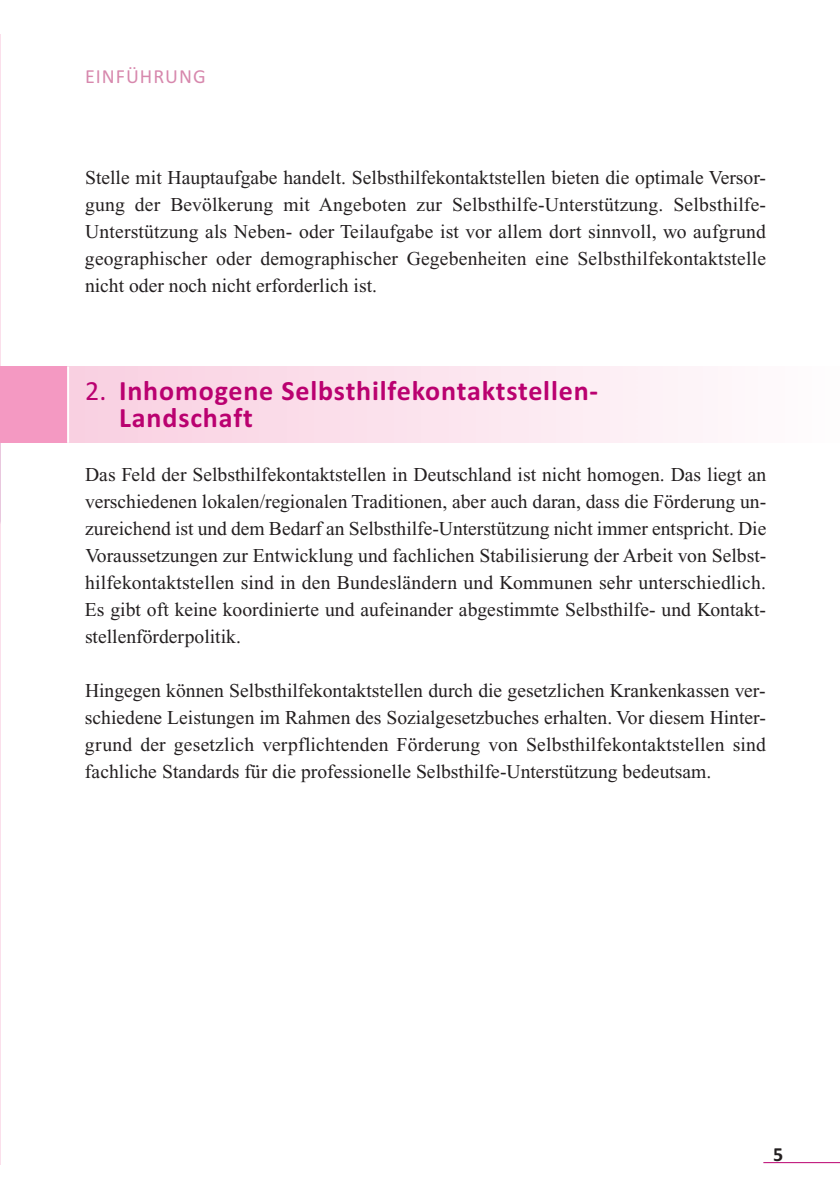
<style>
.page{position:relative;width:840px;height:1191px;background:#fff}
.page>*{position:absolute;margin:0;border:0;box-sizing:border-box;transform-origin:0 0}
.t1{font:700 28px/27px "Calibri";letter-spacing:.03em;color:#ba0170}
.t2{font:20px "Calibri";letter-spacing:.05em;color:#d788ad}
.t3{font:700 20px "Calibri";color:#231f20}
.t4{font:19.6px/27px "Times New Roman";color:#231f20;text-align:justify}
.s1{font-weight:400}
</style>
<div class="page">
<hr style="left:0;top:0;width:1px;height:1191px;background:#fbdfeb">
<img style="left:0;top:443px;width:1px;height:80px">
<div style="left:0;top:366px;width:68px;height:77px;background:#f499c2"></div>
<hr style="left:67px;top:366px;width:2px;height:77px;background:#fff">
<hr style="left:763px;top:1162px;width:76px;height:1px;background:#ba0170">
<p class="t2" style="left:85px;top:64px;width:122px">EINFÜHRUNG</p>
<p class="t4" style="left:85px;top:165px;width:682px">Stelle mit Hauptaufgabe handelt. Selbsthilfekontaktstellen bieten die optimale Versor&shy;gung der Bevölkerung mit Angeboten zur Selbsthilfe-Unterstützung. Selbsthilfe-Unterstützung als Neben- oder Teilaufgabe ist vor allem dort sinnvoll, wo aufgrund geographischer oder demographischer Gegebenheiten eine Selbsthilfekontaktstelle nicht oder noch nicht erforderlich ist.</p>
<h1 class="t1" style="left:119px;top:377px;width:480px;text-indent:-34px"><span class="s1">2.</span> Inhomogene Selbsthilfekontaktstellen-<br>Landschaft</h1>
<p class="t4" style="left:85px;top:462px;width:682px">Das Feld der Selbsthilfekontaktstellen in Deutschland ist nicht homogen. Das liegt an verschiedenen lokalen/regionalen Traditionen, aber auch daran, dass die Förderung un&shy;zureichend ist und dem Bedarf an Selbsthilfe-Unterstützung nicht immer entspricht. Die Voraussetzungen zur Entwicklung und fachlichen Stabilisierung der Arbeit von Selbst&shy;hilfekontaktstellen sind in den Bundesländern und Kommunen sehr unterschiedlich.<br>Es gibt oft keine koordinierte und aufeinander abgestimmte Selbsthilfe- und Kontakt&shy;stellenförderpolitik.</p>
<p class="t4" style="left:85px;top:678px;width:682px">Hingegen können Selbsthilfekontaktstellen durch die gesetzlichen Krankenkassen ver&shy;schiedene Leistungen im Rahmen des Sozialgesetzbuches erhalten. Vor diesem Hinter&shy;grund der gesetzlich verpflichtenden Förderung von Selbsthilfekontaktstellen sind fachliche Standards für die professionelle Selbsthilfe-Unterstützung bedeutsam.</p>
<p class="t3" style="left:772px;top:1142px;width:12px">5</p>
</div>
